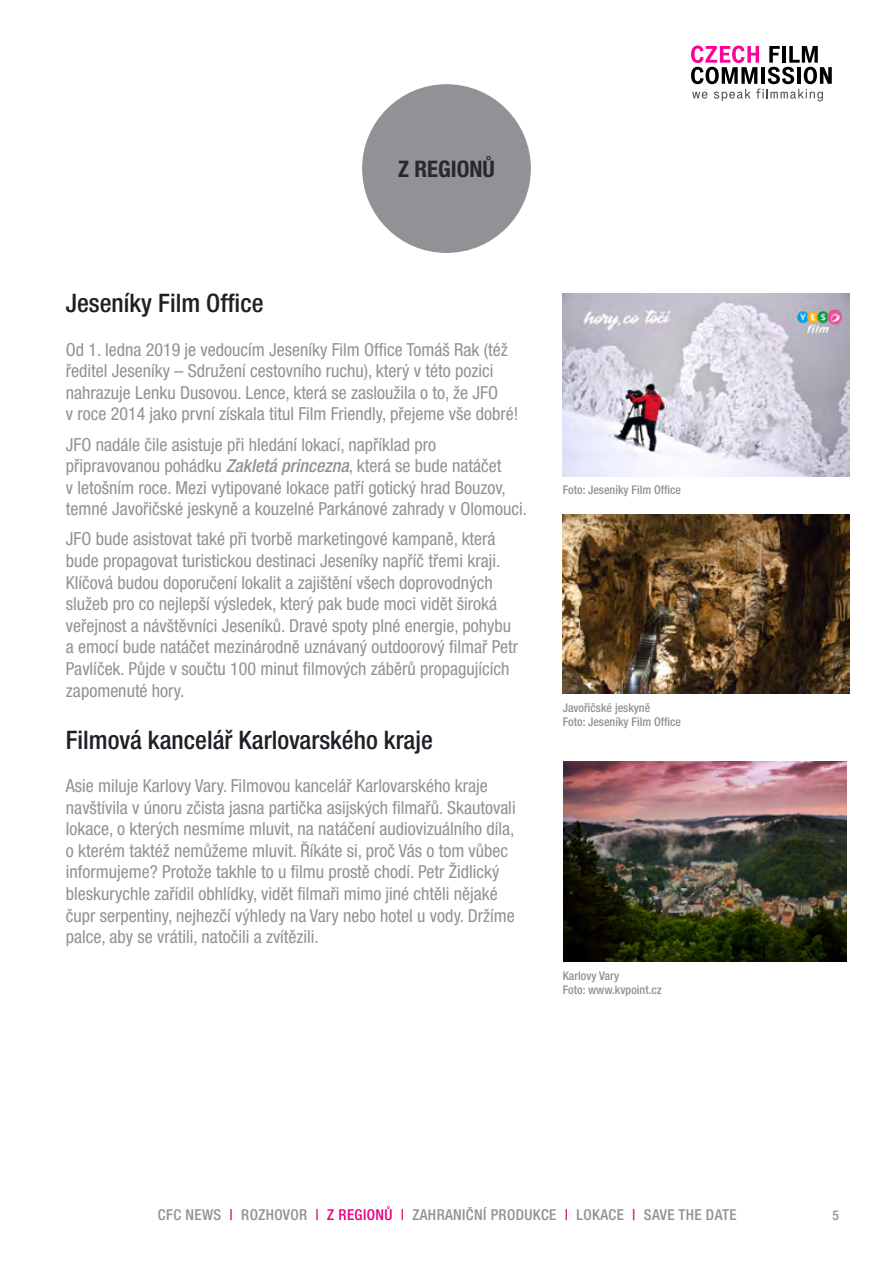
<style>
.page{position:relative;width:893px;height:1263px;background:#fff}
.page>*{position:absolute;margin:0;border:0;box-sizing:border-box;transform-origin:0 0}
.t1{font:500 condensed 25.5px "Helvetica Neue CE";color:#211e25}
.t2{font:700 22.8px "Helvetica Neue Cond CE";color:#2a2730}
.t3{font:18px/21.6px "Helvetica Neue Cond CE";color:#929195}
.t4{font:500 condensed 15px "Helvetica Neue CE";letter-spacing:.025em;color:#929195}
.t5{font:500 condensed 13.5px "Helvetica Neue CE";color:#929195}
.t6{font:500 condensed 12px/14.4px "Helvetica Neue CE";color:#929195}
.s1{font-family:"Helvetica Neue CE";font-weight:500;font-style:italic;font-stretch:condensed}
.s2{color:#e6007d}
</style>
<div class="page">
<div style="left:362px;top:84px;width:169px;height:169px;background:#929195;border-radius:50%"></div>
<svg style="left:691px;top:46px;width:141px;height:55px"></svg>
<img style="left:563px;top:293px;width:287px;height:183px">
<img style="left:563px;top:514px;width:287px;height:179px">
<img style="left:563px;top:761px;width:283px;height:201px">
<p class="t2" style="left:398px;top:156px;width:98px">Z REGIONŮ</p>
<h1 class="t1" style="left:66px;top:289px;width:199px">Jeseníky Film Office</h1>
<p class="t3" style="left:66px;top:338px;width:454px">Od 1. ledna 2019 je vedoucím Jeseníky Film Office Tomáš Rak (též ředitel Jeseníky – Sdružení cestovního ruchu), který v této pozici nahrazuje Lenku Dusovou. Lence, která se zasloužila o to, že JFO<br>v roce 2014 jako první získala titul Film Friendly, přejeme vše dobré!</p>
<p class="t3" style="left:66px;top:433px;width:463px">JFO nadále čile asistuje při hledání lokací, například pro připravovanou pohádku <span class="s1">Zakletá princezna</span>, která se bude natáčet<br>v letošním roce. Mezi vytipované lokace patří gotický hrad Bouzov, temné Javořičské jeskyně a kouzelné Parkánové zahrady v Olomouci.</p>
<p class="t3" style="left:66px;top:528px;width:454px">JFO bude asistovat také při tvorbě marketingové kampaně, která bude propagovat turistickou destinaci Jeseníky napříč třemi kraji.<br>Klíčová budou doporučení lokalit a zajištění všech doprovodných služeb pro co nejlepší výsledek, který pak bude moci vidět široká veřejnost a návštěvníci Jeseníků. Dravé spoty plné energie, pohybu a emocí bude natáčet mezinárodně uznávaný outdoorový filmař Petr Pavlíček. Půjde v součtu 100 minut filmových záběrů propagujících zapomenuté hory.</p>
<h1 class="t1" style="left:66px;top:725px;width:369px">Filmová kancelář Karlovarského kraje</h1>
<p class="t3" style="left:66px;top:775px;width:451px">Asie miluje Karlovy Vary. Filmovou kancelář Karlovarského kraje navštívila v únoru zčista jasna partička asijských filmařů. Skautovali lokace, o kterých nesmíme mluvit, na natáčení audiovizuálního díla, o kterém taktéž nemůžeme mluvit. Říkáte si, proč Vás o tom vůbec informujeme? Protože takhle to u filmu prostě chodí. Petr Židlický bleskurychle zařídil obhlídky, vidět filmaři mimo jiné chtěli nějaké čupr serpentiny, nejhezčí výhledy na Vary nebo hotel u vody. Držíme palce, aby se vrátili, natočili a zvítězili.</p>
<p class="t6" style="left:563px;top:482px;width:120px">Foto: Jeseníky Film Office</p>
<p class="t6" style="left:563px;top:700px;width:120px">Javořičské jeskyně<br>Foto: Jeseníky Film Office</p>
<p class="t6" style="left:563px;top:969px;width:101px">Karlovy Vary<br>Foto: www.kvpoint.cz</p>
<p class="t4" style="left:158px;top:1206px;width:580px">CFC NEWS <span class="s2">|</span> ROZHOVOR <span class="s2">| Z REGIONŮ |</span> ZAHRANIČNÍ PRODUKCE <span class="s2">|</span> LOKACE <span class="s2">|</span> SAVE THE DATE</p>
<p class="t5" style="left:832px;top:1208px;width:8px">5</p>
</div>
